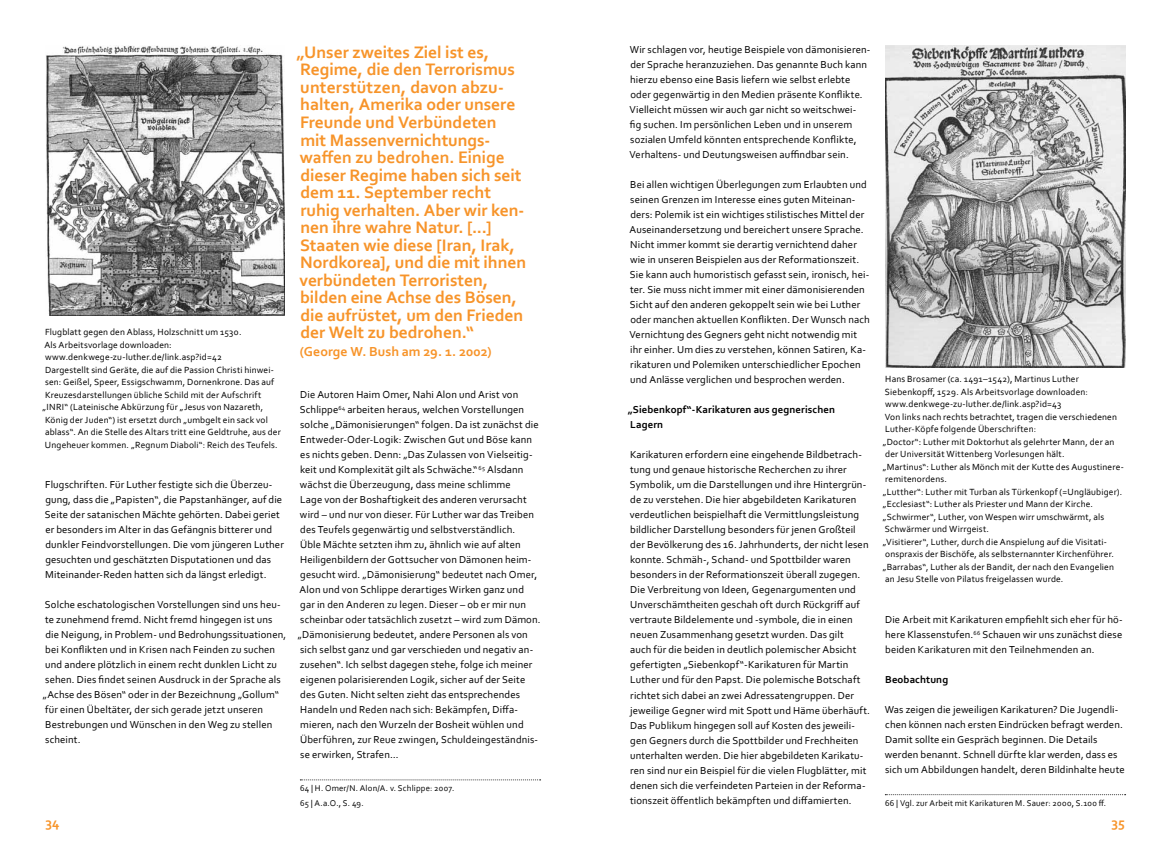
<style>
.page{position:relative;width:1170px;height:851px;background:#fff}
.page>*{position:absolute;margin:0;border:0;box-sizing:border-box;transform-origin:0 0}
.t1{font:700 17.5px/17.5px "Corbel";color:#f7942a}
.t2{font:17.5px "Corbel Bold 2";color:#f7942a}
.t3{font:700 13.75px "Corbel";letter-spacing:.005em;color:#f7942a}
.t4{font:10.62px/15px "Corbel 2";letter-spacing:.01em;color:#000}
.t5{font:10.62px/15px "Corbel";letter-spacing:.01em;color:#000}
.t6{font:700 10.62px/15px "Corbel";letter-spacing:.015em;color:#000}
.t7{font:9.38px/12.5px "Corbel 2";letter-spacing:.015em;color:#000}
.t8{font:9.38px/12.5px "Corbel";letter-spacing:.015em;color:#000}
.t9{font:8.75px/14.8px "Corbel";letter-spacing:.02em;color:#000}
.s1{font-family:"Corbel 2"}
</style>
<div class="page">
<svg style="left:300px;top:779px;width:240px;height:1px"></svg>
<svg style="left:885px;top:794px;width:240px;height:1px"></svg>
<img style="left:46px;top:45px;width:239px;height:270px">
<img style="left:885px;top:45px;width:240px;height:322px">
<p class="t7" style="left:42px;top:325px;width:240px">Flugblatt gegen den Ablass, Holzschnitt um 1530.<br>Als Arbeitsvorlage downloaden: www.denkwege-zu-luther.de/link.asp?id=42<br>Dargestellt sind Geräte, die auf die Passion Christi hinwei&shy;sen: Geißel, Speer, Essigschwamm, Dornenkrone. Das auf Kreuzesdarstellungen übliche Schild mit der Aufschrift „INRI“ (Lateinische Abkürzung für „Jesus von Nazareth, König der Juden“) ist ersetzt durch „umbgelt ein sack vol ablass“. An die Stelle des Altars tritt eine Geldtruhe, aus der</p>
<p class="t8" style="left:45px;top:438px;width:234px">Ungeheuer kommen. „Regnum Diaboli“: Reich des Teufels.</p>
<p class="t5" style="left:45px;top:477px;width:229px">Flugschriften. Für Luther festigte sich die Überzeu<span class="s1">-</span></p>
<p class="t4" style="left:45px;top:492px;width:240px">gung, dass die „Papisten“, die Papstanhänger, auf die Seite der satanischen Mächte gehörten. Dabei geriet er besonders im Alter in das Gefängnis bitterer und dunkler Feindvorstellungen. Die vom jüngeren Luther gesuchten und geschätzten Disputationen und das Miteinander-Reden hatten sich da längst erledigt.</p>
<p class="t4" style="left:45px;top:597px;width:243px">Solche eschatologischen Vorstellungen sind uns heu&shy;te zunehmend fremd. Nicht fremd hingegen ist uns die Neigung, in Problem- und Bedrohungssituationen,</p>
<p class="t5" style="left:45px;top:642px;width:231px">bei Konflikten und in Krisen nach Feinden zu suchen</p>
<p class="t4" style="left:45px;top:657px;width:233px">und andere plötzlich in einem recht dunklen Licht zu</p>
<p class="t5" style="left:45px;top:672px;width:237px">sehen. Dies findet seinen Ausdruck in der Sprache als</p>
<p class="t4" style="left:43px;top:687px;width:238px">„Achse des Bösen“ oder in der Bezeichnung „Gollum“</p>
<p class="t5" style="left:45px;top:702px;width:219px">für einen Übeltäter, der sich gerade jetzt unseren</p>
<p class="t4" style="left:45px;top:717px;width:229px">Bestrebungen und Wünschen in den Weg zu stellen scheint.</p>
<h1 class="t1" style="left:296px;top:43px;width:220px">„Unser zweites Ziel ist es,<br>Regime, die den Terrorismus unterstützen, davon abzu&shy;halten, Amerika oder unsere<br>Freunde und Verbündeten mit Massenvernichtungs-</h1>
<h1 class="t2" style="left:300px;top:146px;width:206px">waffen zu bedrohen. Einige</h1>
<p class="t1" style="left:299px;top:165px;width:228px">dieser Regime haben sich seit dem 11. September recht ruhig verhalten. Aber wir ken&shy;nen ihre wahre Natur. [...]<br>Staaten wie diese [Iran, Irak,<br>Nordkorea], und die mit ihnen verbündeten Terroristen, bilden eine Achse des Bösen, die aufrüstet, um den Frieden der Welt zu bedrohen.“</p>
<p class="t3" style="left:300px;top:342px;width:193px">(George W. Bush am 29. 1. 2002)</p>
<p class="t5" style="left:300px;top:387px;width:220px">Die Autoren Haim Omer, Nahi Alon und Arist von</p>
<p class="t4" style="left:300px;top:402px;width:240px">Schlippe<sup>64</sup> arbeiten heraus, welchen Vorstellungen solche „Dämonisierungen“ folgen. Da ist zunächst die</p>
<p class="t5" style="left:300px;top:432px;width:233px">Entweder-Oder-Logik: Zwischen Gut und Böse kann</p>
<p class="t4" style="left:300px;top:447px;width:234px">es nichts geben. Denn: „Das Zulassen von Vielseitig&shy;keit und Komplexität gilt als Schwäche.“ <sup>65</sup> Alsdann</p>
<p class="t5" style="left:300px;top:477px;width:212px">wächst die Überzeugung, dass meine schlimme</p>
<p class="t4" style="left:300px;top:492px;width:228px">Lage von der Boshaftigkeit des anderen verursacht</p>
<p class="t5" style="left:300px;top:507px;width:235px">wird – und nur von dieser. Für Luther war das Treiben des Teufels gegenwärtig und selbstverständlich.<br>Üble Mächte setzten ihm zu, ähnlich wie auf alten</p>
<p class="t4" style="left:300px;top:552px;width:233px">Heiligenbildern der Gottsucher von Dämonen heim-</p>
<p class="t5" style="left:300px;top:567px;width:238px">gesucht wird. „Dämonisierung“ bedeutet nach Omer,</p>
<p class="t4" style="left:299px;top:582px;width:226px">Alon und von Schlippe derartiges Wirken ganz und</p>
<p class="t5" style="left:300px;top:597px;width:242px">gar in den Anderen zu legen. Dieser – ob er mir nun scheinbar oder tatsächlich zusetzt – wird zum Dämon.</p>
<p class="t4" style="left:298px;top:627px;width:237px">„Dämonisierung bedeutet, andere Personen als von sich selbst ganz und gar verschieden und negativ an&shy;zusehen“. Ich selbst dagegen stehe, folge ich meiner eigenen polarisierenden Logik, sicher auf der Seite des Guten. Nicht selten zieht das entsprechendes</p>
<p class="t5" style="left:300px;top:702px;width:219px">Handeln und Reden nach sich: Bekämpfen, Diffa<span class="s1">-</span></p>
<p class="t4" style="left:300px;top:717px;width:225px">mieren, nach den Wurzeln der Bosheit wühlen und</p>
<p class="t5" style="left:300px;top:732px;width:239px">Überführen, zur Reue zwingen, Schuldeingeständnis<span class="s1">-</span></p>
<p class="t4" style="left:300px;top:747px;width:100px">se erwirken, Strafen…</p>
<p class="t9" style="left:300px;top:780px;width:156px">64 | H. Omer/N. Alon/A. v. Schlippe: 2007.<br>65 | A.a.O., S. 49.</p>
<p class="t4" style="left:629px;top:42px;width:242px">Wir schlagen vor, heutige Beispiele von dämonisieren&shy;der Sprache heranzuziehen. Das genannte Buch kann hierzu ebenso eine Basis liefern wie selbst erlebte</p>
<p class="t5" style="left:630px;top:87px;width:234px">oder gegenwärtig in den Medien präsente Konflikte.</p>
<p class="t4" style="left:629px;top:102px;width:228px">Vielleicht müssen wir auch gar nicht so weitschwei-</p>
<p class="t5" style="left:629px;top:117px;width:228px">fig suchen. Im persönlichen Leben und in unserem sozialen Umfeld könnten entsprechende Konflikte,<br>Verhaltens- und Deutungsweisen auffindbar sein.</p>
<p class="t5" style="left:630px;top:177px;width:238px">Bei allen wichtigen Überlegungen zum Erlaubten und</p>
<p class="t4" style="left:629px;top:192px;width:241px">seinen Grenzen im Interesse eines guten Miteinan&shy;ders: Polemik ist ein wichtiges stilistisches Mittel der Auseinandersetzung und bereichert unsere Sprache.<br>Nicht immer kommt sie derartig vernichtend daher wie in unseren Beispielen aus der Reformationszeit.<br>Sie kann auch humoristisch gefasst sein, ironisch, hei&shy;ter. Sie muss nicht immer mit einer dämonisierenden Sicht auf den anderen gekoppelt sein wie bei Luther</p>
<p class="t5" style="left:630px;top:312px;width:241px">oder manchen aktuellen Konflikten. Der Wunsch nach</p>
<p class="t4" style="left:629px;top:327px;width:238px">Vernichtung des Gegners geht nicht notwendig mit ihr einher. Um dies zu verstehen, können Satiren, Ka&shy;rikaturen und Polemiken unterschiedlicher Epochen und Anlässe verglichen und besprochen werden.</p>
<p class="t6" style="left:627px;top:402px;width:209px">„Siebenkopf“-Karikaturen aus gegnerischen<br>Lagern</p>
<p class="t4" style="left:630px;top:447px;width:240px">Karikaturen erfordern eine eingehende Bildbetrach&shy;tung und genaue historische Recherchen zu ihrer Symbolik, um die Darstellungen und ihre Hintergrün&shy;de zu verstehen. Die hier abgebildeten Karikaturen verdeutlichen beispielhaft die Vermittlungsleistung bildlicher Darstellung besonders für jenen Großteil der Bevölkerung des 16. Jahrhunderts, der nicht lesen konnte. Schmäh-, Schand- und Spottbilder waren besonders in der Reformationszeit überall zugegen.<br>Die Verbreitung von Ideen, Gegenargumenten und</p>
<p class="t5" style="left:630px;top:597px;width:231px">Unverschämtheiten geschah oft durch Rückgriff auf</p>
<p class="t4" style="left:630px;top:612px;width:242px">vertraute Bildelemente und -symbole, die in einen neuen Zusammenhang gesetzt wurden. Das gilt<br>auch für die beiden in deutlich polemischer Absicht gefertigten „Siebenkopf“-Karikaturen für Martin Luther und für den Papst. Die polemische Botschaft richtet sich dabei an zwei Adressatengruppen. Der jeweilige Gegner wird mit Spott und Häme überhäuft.<br>Das Publikum hingegen soll auf Kosten des jeweili&shy;gen Gegners durch die Spottbilder und Frechheiten unterhalten werden. Die hier abgebildeten Karikatu&shy;ren sind nur ein Beispiel für die vielen Flugblätter, mit denen sich die verfeindeten Parteien in der Reforma-</p>
<p class="t5" style="left:630px;top:792px;width:223px">tionszeit öffentlich bekämpften und diffamierten.</p>
<p class="t8" style="left:884px;top:372px;width:205px">Hans Brosamer (ca. 1491–1542), Martinus Luther<br>Siebenkopff, 1529. Als Arbeitsvorlage downloaden:</p>
<p class="t7" style="left:884px;top:397px;width:234px">www.denkwege-zu-luther.de/link.asp?id=43<br>Von links nach rechts betrachtet, tragen die verschiedenen</p>
<p class="t8" style="left:885px;top:422px;width:152px">Luther-Köpfe folgende Überschriften:</p>
<p class="t7" style="left:882px;top:435px;width:242px">„Doctor“: Luther mit Doktorhut als gelehrter Mann, der an der Universität Wittenberg Vorlesungen hält.<br>„Martinus“: Luther als Mönch mit der Kutte des Augustinere&shy;remitenordens.</p>
<p class="t8" style="left:882px;top:485px;width:241px">„Lutther“: Luther mit Turban als Türkenkopf (=Ungläubiger).</p>
<p class="t7" style="left:882px;top:497px;width:233px">„Ecclesiast“: Luther als Priester und Mann der Kirche. „Schwirmer“, Luther, von Wespen wirr umschwärmt, als Schwärmer und Wirrgeist.<br>„Visitierer“, Luther, durch die Anspielung auf die Visitati&shy;onspraxis der Bischöfe, als selbsternannter Kirchenführer. „Barrabas“, Luther als der Bandit, der nach den Evangelien an Jesu Stelle von Pilatus freigelassen wurde.</p>
<p class="t5" style="left:885px;top:612px;width:239px">Die Arbeit mit Karikaturen empfiehlt sich eher für hö<span class="s1">-</span></p>
<p class="t4" style="left:885px;top:627px;width:239px">here Klassenstufen.<sup>66</sup> Schauen wir uns zunächst diese</p>
<p class="t5" style="left:885px;top:642px;width:211px">beiden Karikaturen mit den Teilnehmenden an.</p>
<p class="t6" style="left:885px;top:672px;width:64px">Beobachtung</p>
<p class="t4" style="left:884px;top:702px;width:241px">Was zeigen die jeweiligen Karikaturen? Die Jugendli&shy;chen können nach ersten Eindrücken befragt werden.<br>Damit sollte ein Gespräch beginnen. Die Details werden benannt. Schnell dürfte klar werden, dass es sich um Abbildungen handelt, deren Bildinhalte heute</p>
<p class="t9" style="left:885px;top:795px;width:223px">66 | Vgl. zur Arbeit mit Karikaturen M. Sauer: 2000, S.100 ff.</p>
<p class="t3" style="left:45px;top:814px;width:16px">34</p>
<p class="t3" style="left:1111px;top:814px;width:15px">35</p>
</div>
